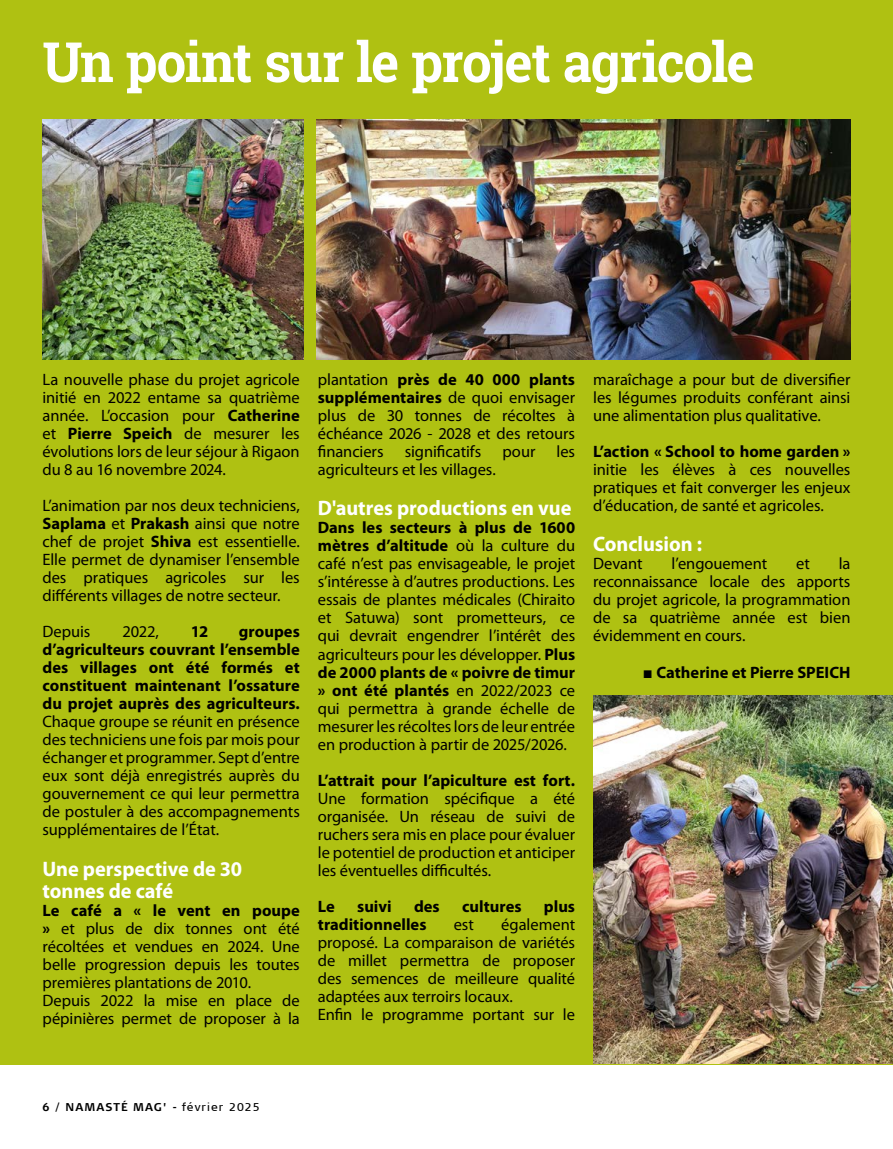
<style>
.page{position:relative;width:893px;height:1149px;background:#fff}
.page>*{position:absolute;margin:0;border:0;box-sizing:border-box;transform-origin:0 0}
.t1{font:700 55.5px "Roboto Slab";letter-spacing:-.025em;color:#fff;scale:.95 1}
.t2{font:700 21px/22.5px "Myriad Pro";letter-spacing:-.005em;color:#fff}
.t3{font:16.5px/18px "Myriad Pro";letter-spacing:-.005em;color:#000;text-align:justify}
.t4{font:700 16.5px/18px "Myriad Pro";color:#000;text-align:justify}
.t5{font:700 11.25px "Signa Column";letter-spacing:.1em;color:#000}
.s1{font-weight:700}
.s2{font-family:"Arial";font-weight:400}
.s3{font-weight:400}
</style>
<div class="page">
<div style="left:0;top:0;width:893px;height:1064px;background:#afc112"></div>
<img style="left:43px;top:119px;width:260px;height:240px">
<img style="left:316px;top:119px;width:534px;height:240px">
<img style="left:593px;top:695px;width:300px;height:368px">
<h1 class="t1" style="left:43px;top:24px;width:751px">Un point sur le projet agricole</h1>
<p class="t3" style="left:43px;top:370px;width:259px">La nouvelle phase du projet agricole initié en 2022 entame sa quatrième année. L’occasion pour <span class="s1">Catherine </span>et <span class="s1">Pierre Speich</span> de mesurer les évolutions lors de leur séjour à Rigaon du 8 au 16 novembre 2024.</p>
<p class="t3" style="left:43px;top:496px;width:259px">L’animation par nos deux techniciens, <span class="s1">Saplama</span> et <span class="s1">Prakash</span> ainsi que notre chef de projet <span class="s1">Shiva</span> est essentielle.<br>Elle permet de dynamiser l’ensemble des pratiques agricoles sur les différents villages de notre secteur.</p>
<p class="t3" style="left:43px;top:622px;width:49px">Depuis</p>
<p class="t3" style="left:123px;top:622px;width:38px">2022,</p>
<p class="t4" style="left:191px;top:621px;width:19px">12</p>
<p class="t4" style="left:43px;top:621px;width:259px;text-indent:196px">groupes d’agriculteurs couvrant l’ensemble des villages ont été formés et constituent maintenant l’ossature du projet auprès des agriculteurs.</p>
<p class="t3" style="left:43px;top:712px;width:259px">Chaque groupe se réunit en présence des techniciens une fois par mois pour échanger et programmer. Sept d’entre eux sont déjà enregistrés auprès du gouvernement ce qui leur permettra de postuler à des accompagnements supplémentaires de l’État.</p>
<p class="t2" style="left:43px;top:856px;width:201px">Une perspective de 30 tonnes de café</p>
<p class="t3" style="left:43px;top:901px;width:259px;text-align:left"><span class="s1">Le café a « le vent en poupe »</span> et plus de dix tonnes ont été récoltées et vendues en 2024. Une belle progression depuis les toutes premières plantations de 2010.<br>Depuis 2022 la mise en place de pépinières permet de proposer à la</p>
<p class="t3" style="left:318px;top:370px;width:259px">plantation <span class="s1">près de 40 000 plants supplémentaires</span> de quoi envisager plus de 30 tonnes de récoltes à échéance 2026 - 2028 et des retours financiers</p>
<p class="t3" style="left:405px;top:442px;width:78px">significatifs</p>
<p class="t3" style="left:502px;top:442px;width:34px">pour</p>
<p class="t3" style="left:557px;top:442px;width:20px">les</p>
<p class="t3" style="left:318px;top:460px;width:180px">agriculteurs et les villages.</p>
<p class="t2" style="left:318px;top:496px;width:255px">D'autres productions en vue</p>
<p class="t3" style="left:318px;top:518px;width:259px"><span class="s1">Dans les secteurs à plus de 1600 mètres d’altitude</span> où la culture du café n’est pas envisageable, le projet s’intéresse à d’autres productions. Les essais de plantes médicales (Chiraito et Satuwa) sont prometteurs, ce qui devrait engendrer l’intérêt des agriculteurs pour les développer. <span class="s1">Plus de 2000 plants de « poivre de timur » ont été plantés</span> en 2022/2023 ce qui permettra à grande échelle de mesurer les récoltes lors de leur entrée en production à partir de 2025/2026.</p>
<p class="t4" style="left:318px;top:770px;width:259px">L’attrait pour l’apiculture est fort.</p>
<p class="t3" style="left:318px;top:788px;width:259px">Une formation spécifique a été organisée. Un réseau de suivi de ruchers sera mis en place pour évaluer le potentiel de production et anticiper les éventuelles difficultés.</p>
<p class="t4" style="left:318px;top:896px;width:19px">Le</p>
<p class="t4" style="left:357px;top:896px;width:36px">suivi</p>
<p class="t4" style="left:414px;top:896px;width:27px">des</p>
<p class="t4" style="left:462px;top:896px;width:61px">cultures</p>
<p class="t4" style="left:544px;top:896px;width:33px">plus</p>
<p class="t4" style="left:318px;top:914px;width:110px">traditionnelles</p>
<p class="t3" style="left:454px;top:914px;width:22px">est</p>
<p class="t3" style="left:318px;top:914px;width:259px;text-align:left;text-indent:183px">également proposé. La comparaison de variétés de millet permettra de proposer des semences de meilleure qualité adaptées aux terroirs locaux.<br>Enfin le programme portant sur le</p>
<p class="t3" style="left:593px;top:370px;width:259px">maraîchage a pour but de diversifier les légumes produits conférant ainsi une alimentation plus qualitative.</p>
<p class="t4" style="left:593px;top:441px;width:259px">L’action « School to home garden »</p>
<p class="t3" style="left:593px;top:460px;width:259px">initie les élèves à ces nouvelles pratiques et fait converger les enjeux d’éducation, de santé et agricoles.</p>
<p class="t2" style="left:593px;top:532px;width:110px">Conclusion :</p>
<p class="t3" style="left:593px;top:554px;width:51px">Devant</p>
<p class="t3" style="left:671px;top:554px;width:97px">l’engouement</p>
<p class="t3" style="left:796px;top:554px;width:15px">et</p>
<p class="t3" style="left:593px;top:554px;width:259px;text-indent:246px">la reconnaissance locale des apports du projet agricole, la programmation de sa quatrième année est bien évidemment en cours.</p>
<p class="t4" style="left:643px;top:662px;width:209px"><span class="s2">■</span> Catherine et Pierre SPEICH</p>
<p class="t5" style="left:43px;top:1099px;width:219px">6 / NAMASTÉ MAG' - <span class="s3">février 2025</span></p>
</div>
